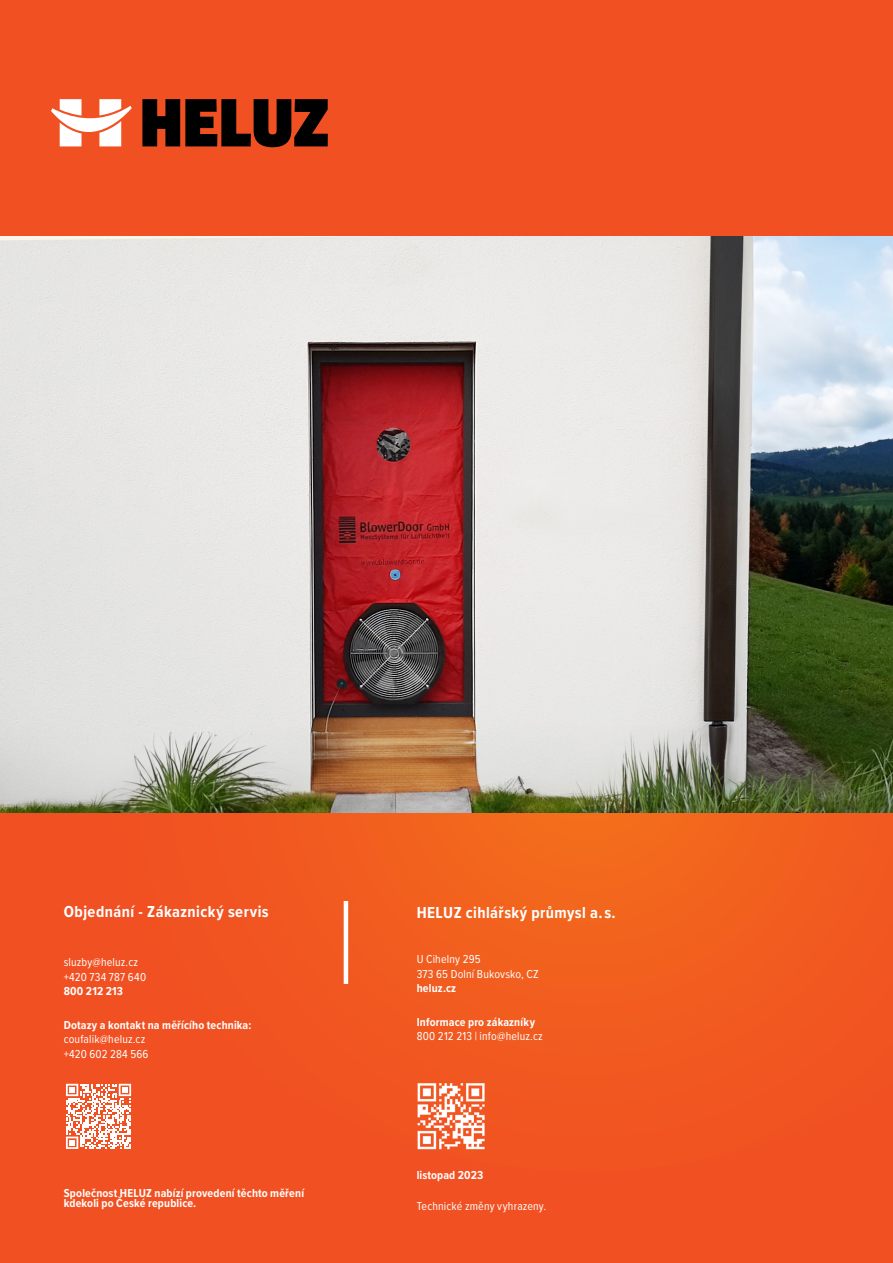
<style>
.page{position:relative;width:893px;height:1263px;background:#f15122}
.page>*{position:absolute;margin:0;border:0;box-sizing:border-box;transform-origin:0 0}
.t1{font:700 16.5px "Proxima Nova Cond";letter-spacing:.025em;color:#fff}
.t2{font:700 12px/10.5px "Proxima Nova Cond";letter-spacing:.015em;color:#fff}
.t3{font:12px/14.7px "Proxima Nova Cond";letter-spacing:.015em;color:#fff}
</style>
<div class="page">
<svg style="left:91px;top:812px;width:802px;height:284px"></svg>
<svg style="left:51px;top:99px;width:81px;height:47px"></svg>
<svg style="left:142px;top:99px;width:186px;height:48px"></svg>
<svg style="left:66px;top:1084px;width:65px;height:65px"></svg>
<img style="left:417px;top:1082px;width:70px;height:68px">
<img style="left:0;top:236px;width:893px;height:576px">
<hr style="left:344px;top:901px;width:4px;height:83px;background:#fff">
<h1 class="t1" style="left:64px;top:899px;width:206px">Objednání - Zákaznický servis</h1>
<p class="t3" style="left:64px;top:954px;width:84px">sluzby@heluz.cz +420 734 787 640</p>
<p class="t2" style="left:64px;top:986px;width:61px">800 212 213</p>
<p class="t2" style="left:64px;top:1019px;width:189px">Dotazy a kontakt na měřícího technika:</p>
<p class="t3" style="left:64px;top:1031px;width:86px">coufalik@heluz.cz +420 602 284 566</p>
<p class="t2" style="left:64px;top:1187px;width:242px">Společnost HELUZ nabízí provedení těchto měření kdekoli po České republice.</p>
<h1 class="t1" style="left:417px;top:900px;width:200px">HELUZ cihlářský průmysl a. s.</h1>
<p class="t3" style="left:417px;top:951px;width:123px">U Cihelny 295<br>373 65 Dolní Bukovsko, CZ</p>
<p class="t2" style="left:417px;top:983px;width:41px">heluz.cz</p>
<p class="t2" style="left:417px;top:1016px;width:120px">Informace pro zákazníky</p>
<p class="t3" style="left:417px;top:1028px;width:128px">800 212 213 | info@heluz.cz</p>
<p class="t2" style="left:417px;top:1170px;width:68px">listopad 2023</p>
<p class="t3" style="left:417px;top:1198px;width:131px">Technické změny vyhrazeny.</p>
</div>
